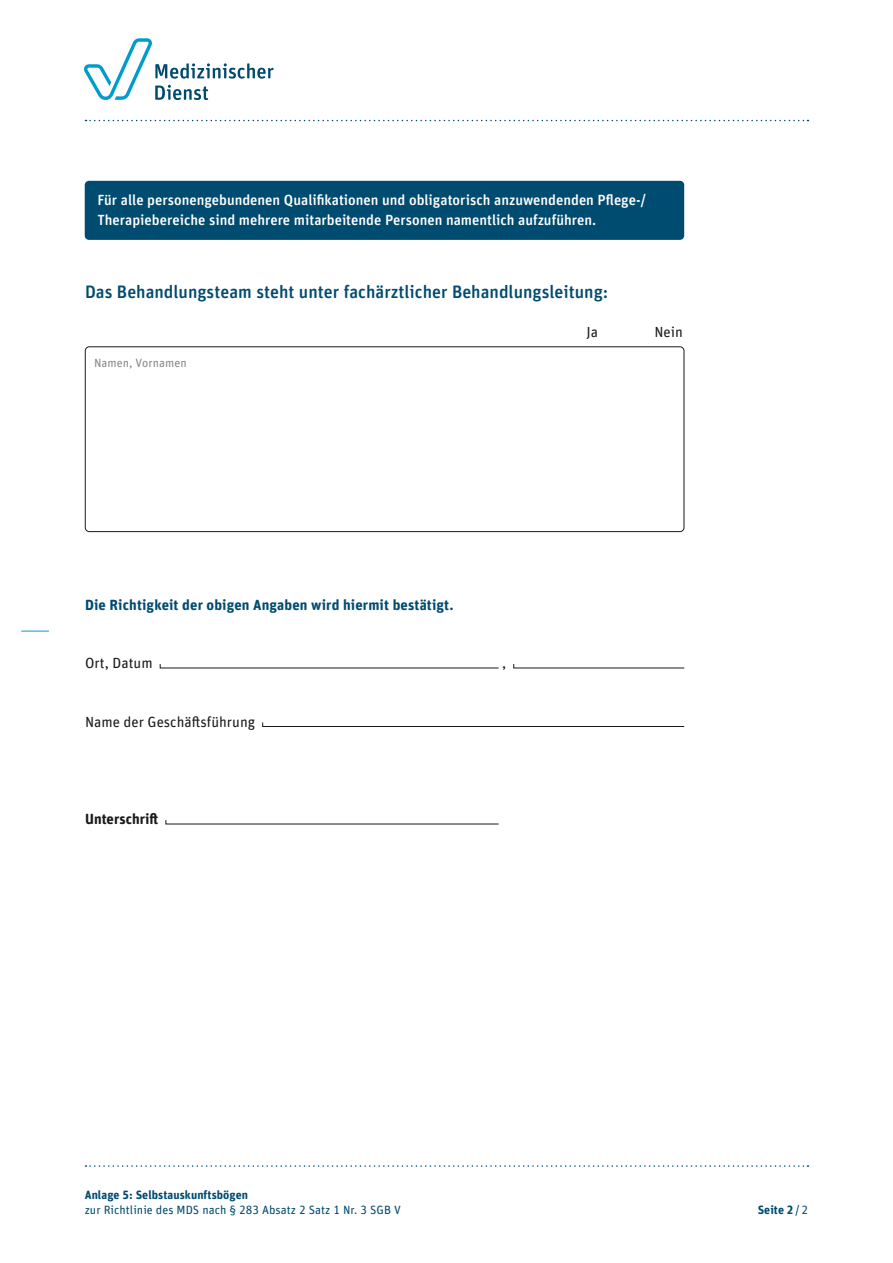
<style>
.page{position:relative;width:893px;height:1263px;background:#fff}
.page>*{position:absolute;margin:0;border:0;box-sizing:border-box;transform-origin:0 0}
.H3_Zwischenheadline{font:500 18px "Unit Rounded Pro";color:#004b70}
.Unterzeilen{font:500 14.7px/19.5px "Unit Rounded Pro";color:#fff}
.Absatzheadline{font:700 14.7px "Unit Rounded Pro";letter-spacing:.01em;color:#004b70}
.Fließtext_ohne_Absta{font:14.7px "Unit Rounded Pro";color:#1a1a18}
.Fließtext_ohne_Absta-2{font:700 14.7px "Unit Rounded Pro";color:#1a1a18}
.Strukturprüfungen_ja{font:14.7px "Unit Rounded Pro";color:#1a1a18}
.t1{font:12px "Unit Rounded Pro";letter-spacing:.005em;color:#004b70}
.Paginierung{font:700 12px "Unit Rounded Pro";letter-spacing:.005em;color:#004b70}
.Bescheibung_Textfeld{font:12px "Unit Rounded Pro";letter-spacing:.005em;color:#878786}
.s1{font-weight:400}
</style>
<div class="page">
<svg style="left:85px;top:1165px;width:723px;height:2px"></svg>
<svg style="left:85px;top:120px;width:723px;height:1px"></svg>
<svg style="left:21px;top:631px;width:28px;height:1px"></svg>
<svg style="left:84px;top:38px;width:190px;height:62px"></svg>
<div style="left:85px;top:347px;width:599px;height:185px;border:1px solid #1a1a18;border-radius:4px"></div>
<svg style="left:159px;top:664px;width:340px;height:5px"></svg>
<svg style="left:513px;top:664px;width:172px;height:5px"></svg>
<svg style="left:262px;top:722px;width:423px;height:5px"></svg>
<svg style="left:165px;top:820px;width:334px;height:5px"></svg>
<div style="left:85px;top:181px;width:599px;height:59px;background:#004b70;border-radius:4px"></div>
<p class="Unterzeilen" style="left:97px;top:190px;width:550px">Für alle personengebundenen Qualifikationen und obligatorisch anzuwendenden Pflege-/<br>Therapiebereiche sind mehrere mitarbeitende Personen namentlich aufzuführen.</p>
<h3 class="H3_Zwischenheadline" style="left:85px;top:279px;width:525px">Das Behandlungsteam steht unter fachärztlicher Behandlungsleitung:</h3>
<p class="Strukturprüfungen_ja" style="left:586px;top:322px;width:13px">Ja</p>
<p class="Strukturprüfungen_ja" style="left:654px;top:322px;width:30px">Nein</p>
<p class="Bescheibung_Textfeld" style="left:94px;top:354px;width:94px">Namen, Vornamen</p>
<h5 class="Absatzheadline" style="left:85px;top:594px;width:370px">Die Richtigkeit der obigen Angaben wird hiermit bestätigt.</h5>
<p class="Fließtext_ohne_Absta" style="left:85px;top:653px;width:69px">Ort, Datum</p>
<p class="Fließtext_ohne_Absta" style="left:502px;top:653px;width:6px">,</p>
<p class="Fließtext_ohne_Absta" style="left:85px;top:712px;width:172px">Name der Geschäftsführung</p>
<p class="Fließtext_ohne_Absta-2" style="left:85px;top:809px;width:75px">Unterschrift</p>
<p class="Paginierung" style="left:85px;top:1186px;width:165px">Anlage 5: Selbstauskunftsbögen</p>
<p class="t1" style="left:85px;top:1202px;width:318px">zur Richtlinie des MDS nach § 283 Absatz 2 Satz 1 Nr. 3 SGB V</p>
<p class="Paginierung" style="left:758px;top:1201px;width:52px">Seite 2<span class="s1">/2</span></p>
</div>
